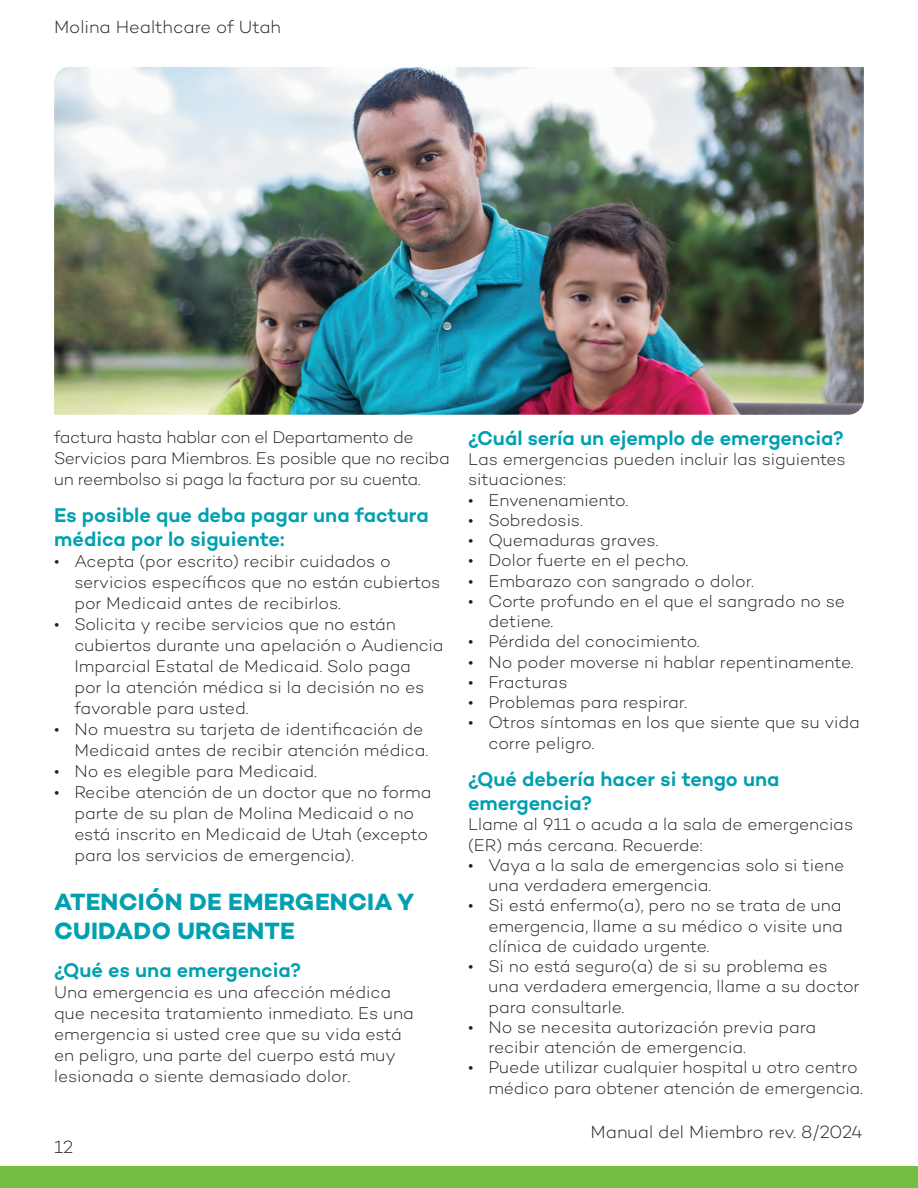
<style>
.page{position:relative;width:918px;height:1188px;background:#fff}
.page>*{position:absolute;margin:0;border:0;box-sizing:border-box;transform-origin:0 0}
.Body{font:700 24px/28.8px "Campton";letter-spacing:.01em;color:#00a0b0}
.Subheader{font:600 20.25px/24px "Campton";letter-spacing:-.005em;color:#00a0b0}
.t1{font:300 18px "Campton";color:#231f20}
.Body_Text{font:300 17.25px/21px "Campton";letter-spacing:-.005em;color:#231f20}
</style>
<div class="page">
<div style="left:0;top:1166px;width:918px;height:22px;background:#75bd43"></div>
<img style="left:54px;top:67px;width:810px;height:348px">
<p class="t1" style="left:54px;top:16px;width:229px">Molina Healthcare of Utah</p>
<p class="Body_Text" style="left:54px;top:426px;width:397px">factura hasta hablar con el Departamento de<br>Servicios para Miembros. Es posible que no reciba un reembolso si paga la factura por su cuenta.</p>
<p class="Subheader" style="left:54px;top:503px;width:376px">Es posible que deba pagar una factura médica por lo siguiente:</p>
<p class="Body_Text" style="left:74px;top:551px;width:368px;text-indent:-20px">• Acepta (por escrito) recibir cuidados o servicios específicos que no están cubiertos por Medicaid antes de recibirlos.</p>
<p class="Body_Text" style="left:74px;top:614px;width:371px;text-indent:-20px">• Solicita y recibe servicios que no están cubiertos durante una apelación o Audiencia Imparcial Estatal de Medicaid. Solo paga<br>por la atención médica si la decisión no es favorable para usted.</p>
<p class="Body_Text" style="left:54px;top:719px;width:376px;text-align:right">• No muestra su tarjeta de identificación de<br>Medicaid antes de recibir atención médica.</p>
<p class="Body_Text" style="left:54px;top:761px;width:264px">• No es elegible para Medicaid.</p>
<p class="Body_Text" style="left:74px;top:782px;width:359px;text-indent:-20px">• Recibe atención de un doctor que no forma parte de su plan de Molina Medicaid o no está inscrito en Medicaid de Utah (excepto para los servicios de emergencia).</p>
<p class="Body" style="left:54px;top:887px;width:362px">ATENCIÓN DE EMERGENCIA Y<br>CUIDADO URGENTE</p>
<p class="Subheader" style="left:54px;top:957px;width:248px">¿Qué es una emergencia?</p>
<p class="Body_Text" style="left:54px;top:981px;width:361px">Una emergencia es una afección médica que necesita tratamiento inmediato. Es una emergencia si usted cree que su vida está en peligro, una parte del cuerpo está muy lesionada o siente demasiado dolor.</p>
<p class="t1" style="left:54px;top:1136px;width:21px">12</p>
<p class="Subheader" style="left:468px;top:426px;width:377px">¿Cuál sería un ejemplo de emergencia?</p>
<p class="Body_Text" style="left:468px;top:449px;width:379px;line-height:20.2px">Las emergencias pueden incluir las siguientes situaciones:</p>
<p class="Body_Text" style="left:468px;top:489px;width:162px">• Envenenamiento.</p>
<p class="Body_Text" style="left:468px;top:509px;width:116px">• Sobredosis.</p>
<p class="Body_Text" style="left:468px;top:530px;width:192px">• Quemaduras graves.</p>
<p class="Body_Text" style="left:468px;top:550px;width:222px">• Dolor fuerte en el pecho.</p>
<p class="Body_Text" style="left:468px;top:570px;width:288px">• Embarazo con sangrado o dolor.</p>
<p class="Body_Text" style="left:488px;top:591px;width:358px;line-height:20.2px;text-indent:-20px">• Corte profundo en el que el sangrado no se detiene.</p>
<p class="Body_Text" style="left:468px;top:631px;width:233px">• Pérdida del conocimiento.</p>
<p class="Body_Text" style="left:468px;top:651px;width:387px">• No poder moverse ni hablar repentinamente.</p>
<p class="Body_Text" style="left:468px;top:671px;width:101px">• Fracturas</p>
<p class="Body_Text" style="left:468px;top:692px;width:221px">• Problemas para respirar.</p>
<p class="Body_Text" style="left:488px;top:712px;width:373px;line-height:20.2px;text-indent:-20px">• Otros síntomas en los que siente que su vida corre peligro.</p>
<p class="Subheader" style="left:468px;top:767px;width:313px">¿Qué debería hacer si tengo una emergencia?</p>
<p class="Body_Text" style="left:468px;top:814px;width:387px;line-height:20.2px">Llame al 911 o acuda a la sala de emergencias (ER) más cercana. Recuerde:</p>
<p class="Body_Text" style="left:488px;top:855px;width:357px;line-height:20.2px;text-indent:-20px">• Vaya a la sala de emergencias solo si tiene una verdadera emergencia.</p>
<p class="Body_Text" style="left:488px;top:895px;width:356px;line-height:20.2px;text-align:justify;text-indent:-20px">• Si está enfermo(a), pero no se trata de una emergencia, llame a su médico o visite una clínica de cuidado urgente.</p>
<p class="Body_Text" style="left:488px;top:956px;width:373px;line-height:20.2px;text-indent:-20px">• Si no está seguro(a) de si su problema es una verdadera emergencia, llame a su doctor para consultarle.</p>
<p class="Body_Text" style="left:488px;top:1017px;width:329px;line-height:20.2px;text-indent:-20px">• No se necesita autorización previa para recibir atención de emergencia.</p>
<p class="Body_Text" style="left:468px;top:1057px;width:396px;text-align:right">• Puede utilizar cualquier hospital u otro centro médico para obtener atención de emergencia.</p>
<p class="t1" style="left:591px;top:1121px;width:274px">Manual del Miembro rev. 8/2024</p>
</div>
